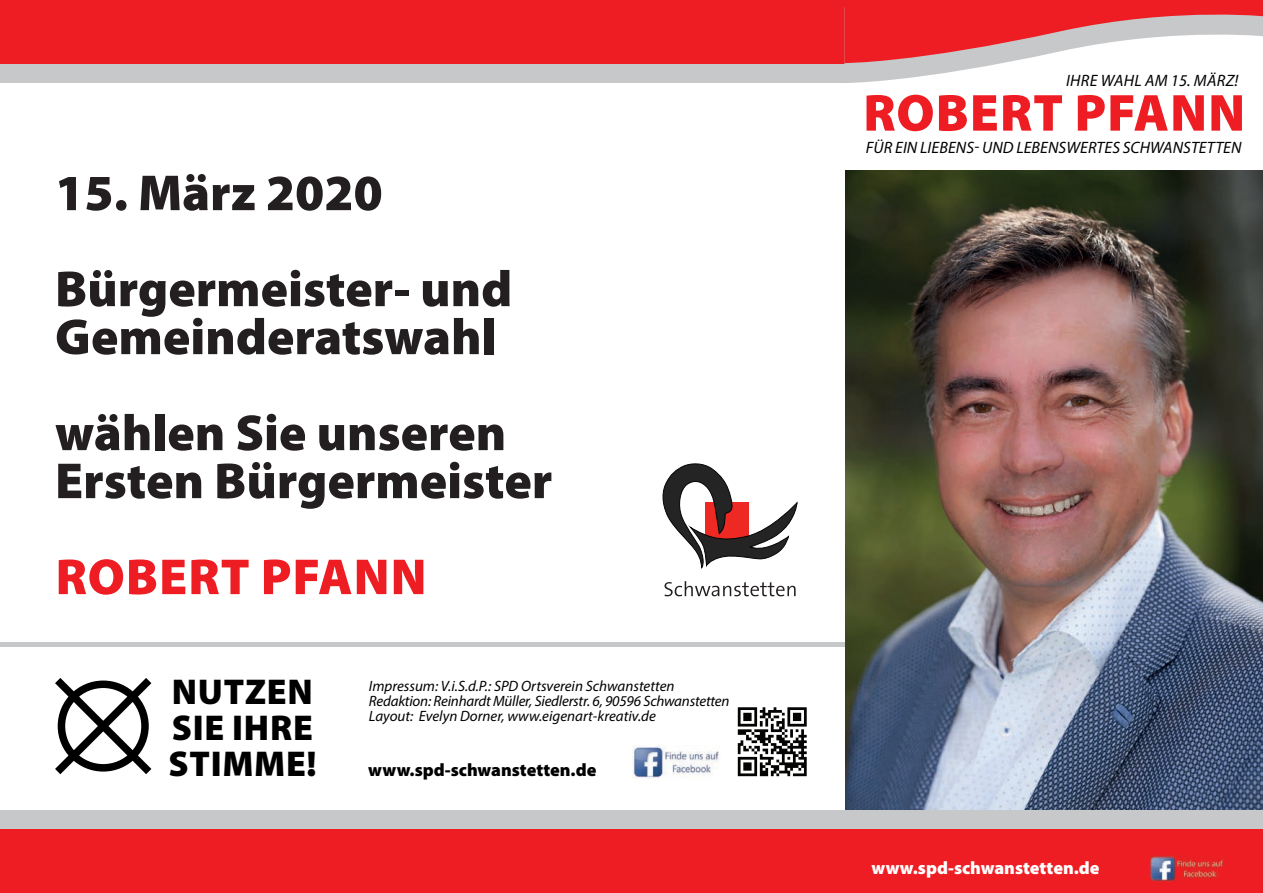
<style>
.page{position:relative;width:1263px;height:893px;background:#fff}
.page>*{position:absolute;margin:0;border:0;box-sizing:border-box;transform-origin:0 0}
.t1{font:900 52.5px "Myriad Pro";letter-spacing:.02em;color:#ee1d23}
.t2{font:900 51px/96px "Myriad Pro";color:#231f20}
.t3{font:900 51px "Myriad Pro";letter-spacing:.02em;color:#ee1d23}
.t4{font:900 36px/36px "Myriad Pro";letter-spacing:.02em;color:#000;text-align:justify}
.t5{font:900 18px "Myriad Pro";color:#000}
.t6{font:900 18px "Myriad Pro";color:#fff}
.t7{font:italic 16.5px "Myriad Pro";letter-spacing:.005em;color:#000}
.t8{font:italic 15px/15px "Myriad Pro";letter-spacing:-.005em;color:#000}
</style>
<div class="page">
<hr style="left:0;top:642px;width:846px;height:4px;background:#c7c8ca">
<img style="left:846px;top:170px;width:417px;height:640px">
<div style="left:0;top:810px;width:1263px;height:31px;background:#c7c8ca"></div>
<div style="left:0;top:41px;width:845px;height:42px;background:#c7c8ca"></div>
<div style="left:0;top:0;width:845px;height:63px;background:#ee1d23"></div>
<svg style="left:55px;top:678px;width:97px;height:97px"></svg>
<svg style="left:662px;top:463px;width:135px;height:105px"></svg>
<svg style="left:664px;top:581px;width:132px;height:15px"></svg>
<img style="left:632px;top:746px;width:87px;height:32px">
<svg style="left:738px;top:707px;width:69px;height:69px"></svg>
<svg style="left:844px;top:0;width:419px;height:83px"></svg>
<div style="left:0;top:830px;width:1263px;height:63px;background:#ee1d23"></div>
<img style="left:1149px;top:855px;width:75px;height:26px">
<h2 class="t2" style="left:55px;top:143px;width:459px">15. März 2020<br>Bürgermeister- und</h2>
<h2 class="t2" style="left:55px;top:287px;width:453px">Gemeinderatswahl wählen Sie unseren</h2>
<h2 class="t2" style="left:55px;top:431px;width:499px">Ersten Bürgermeister</h2>
<h2 class="t3" style="left:56px;top:543px;width:372px">ROBERT PFANN</h2>
<h3 class="t4" style="left:169px;top:673px;width:150px">NUTZEN SIE IHRE STIMME!</h3>
<p class="t8" style="left:369px;top:678px;width:362px">Impressum: V.i.S.d.P.: SPD Ortsverein Schwanstetten<br>Redaktion: Reinhardt Müller, Siedlerstr. 6, 90596 Schwanstetten<br>Layout: Evelyn Dorner, www.eigenart-kreativ.de</p>
<p class="t5" style="left:368px;top:758px;width:230px">www.spd-schwanstetten.de</p>
<p class="t7" style="left:1066px;top:70px;width:174px">IHRE WAHL AM 15. MÄRZ!</p>
<h1 class="t1" style="left:863px;top:78px;width:383px">ROBERT PFANN</h1>
<p class="t7" style="left:866px;top:138px;width:377px">FÜR EIN LIEBENS- UND LEBENSWERTES SCHWANSTETTEN</p>
<p class="t6" style="left:871px;top:856px;width:230px">www.spd-schwanstetten.de</p>
</div>
